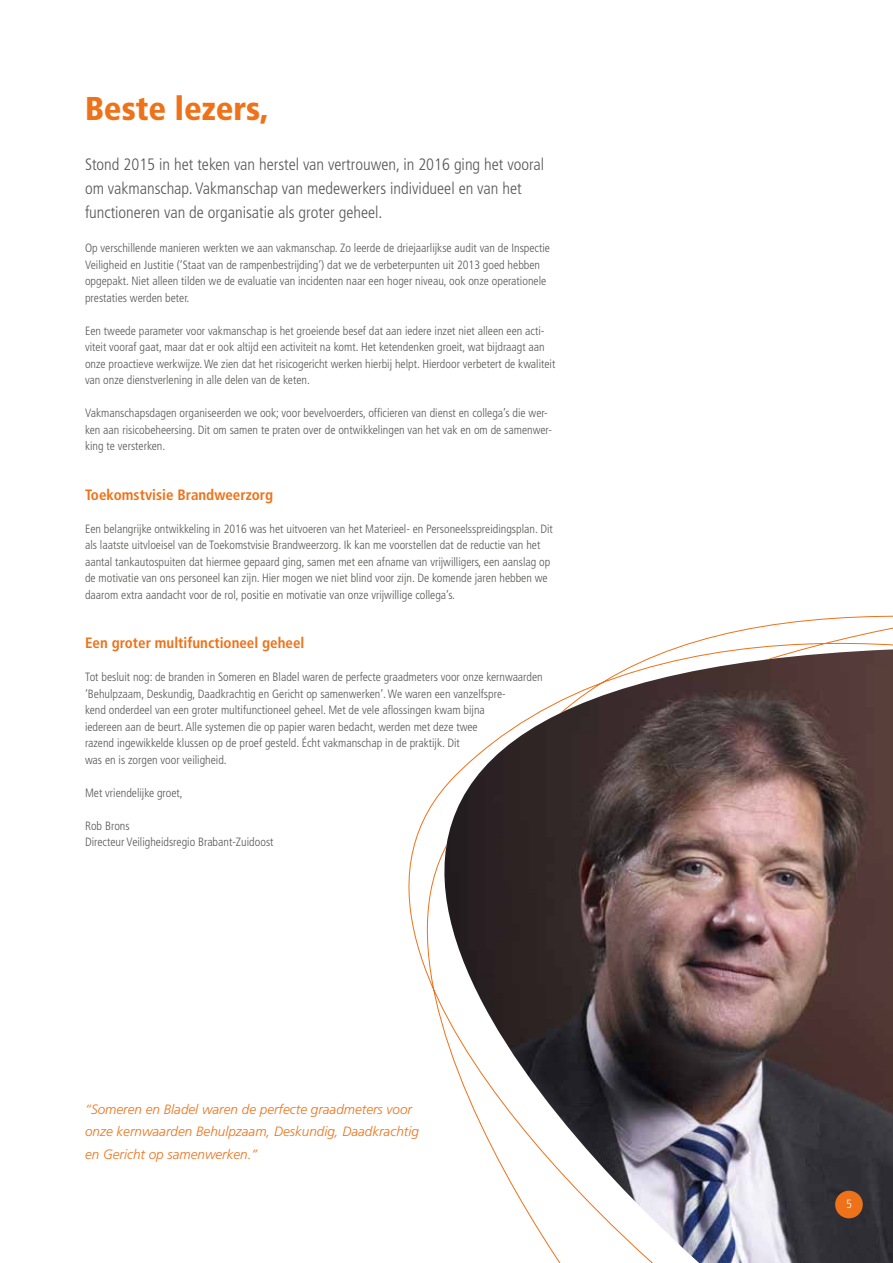
<style>
.page{position:relative;width:893px;height:1263px;background:#fff}
.page>*{position:absolute;margin:0;border:0;box-sizing:border-box;transform-origin:0 0}
.t1{font:900 condensed 33px "Frutiger LT Std";color:#ee7219}
.t2{font:300 condensed 16.5px/24px "Frutiger LT Std";color:#575756}
.t3{font:700 condensed 15px "Frutiger LT Std";color:#ee7219}
.t4{font:italic 300 13.5px/22.5px "Frutiger LT Std";color:#ee7219}
.t5{font:300 condensed 12px/16.5px "Frutiger LT Std";color:#575756}
.t6{font:300 condensed 12px "Frutiger LT Std";color:#fff}
</style>
<div class="page">
<img style="left:443px;top:649px;width:450px;height:614px">
<div style="left:835px;top:1191px;width:28px;height:27px;background:#ee7219;border-radius:50%"></div>
<h1 class="t1" style="left:85px;top:89px;width:185px">Beste lezers,</h1>
<h2 class="t2" style="left:85px;top:152px;width:461px">Stond 2015 in het teken van herstel van vertrouwen, in 2016 ging het vooral om vakmanschap. Vakmanschap van medewerkers individueel en van het functioneren van de organisatie als groter geheel.</h2>
<p class="t5" style="left:85px;top:240px;width:466px">Op verschillende manieren werkten we aan vakmanschap. Zo leerde de driejaarlijkse audit van de Inspectie Veiligheid en Justitie (‘Staat van de rampenbestrijding’) dat we de verbeterpunten uit 2013 goed hebben opgepakt. Niet alleen tilden we de evaluatie van incidenten naar een hoger niveau, ook onze operationele prestaties werden beter.</p>
<p class="t5" style="left:85px;top:322px;width:472px">Een tweede parameter voor vakmanschap is het groeiende besef dat aan iedere inzet niet alleen een acti&shy;viteit vooraf gaat, maar dat er ook altijd een activiteit na komt. Het ketendenken groeit, wat bijdraagt aan onze proactieve werkwijze. We zien dat het risicogericht werken hierbij helpt. Hierdoor verbetert de kwaliteit van onze dienstverlening in alle delen van de keten.</p>
<p class="t5" style="left:85px;top:405px;width:468px">Vakmanschapsdagen organiseerden we ook; voor bevelvoerders, officieren van dienst en collega’s die wer&shy;ken aan risicobeheersing. Dit om samen te praten over de ontwikkelingen van het vak en om de samenwer&shy;king te versterken.</p>
<p class="t3" style="left:85px;top:485px;width:190px">Toekomstvisie Brandweerzorg</p>
<p class="t5" style="left:85px;top:520px;width:469px">Een belangrijke ontwikkeling in 2016 was het uitvoeren van het Materieel- en Personeelsspreidingsplan. Dit als laatste uitvloeisel van de Toekomstvisie Brandweerzorg. Ik kan me voorstellen dat de reductie van het aantal tankautospuiten dat hiermee gepaard ging, samen met een afname van vrijwilligers, een aanslag op de motivatie van ons personeel kan zijn. Hier mogen we niet blind voor zijn. De komende jaren hebben we daarom extra aandacht voor de rol, positie en motivatie van onze vrijwillige collega’s.</p>
<p class="t3" style="left:85px;top:634px;width:221px">Een groter multifunctioneel geheel</p>
<p class="t5" style="left:85px;top:669px;width:459px">Tot besluit nog: de branden in Someren en Bladel waren de perfecte graadmeters voor onze kernwaarden ‘Behulpzaam, Deskundig, Daadkrachtig en Gericht op samenwerken’. We waren een vanzelfspre-<br>kend onderdeel van een groter multifunctioneel geheel. Met de vele aflossingen kwam bijna<br>iedereen aan de beurt. Alle systemen die op papier waren bedacht, werden met deze twee<br>razend ingewikkelde klussen op de proef gesteld. Écht vakmanschap in de praktijk. Dit<br>was en is zorgen voor veiligheid.</p>
<p class="t5" style="left:85px;top:784px;width:99px">Met vriendelijke groet,</p>
<p class="t5" style="left:85px;top:817px;width:190px">Rob Brons<br>Directeur Veiligheidsregio Brabant-Zuidoost</p>
<p class="t4" style="left:85px;top:1098px;width:335px">“Someren en Bladel waren de perfecte graadmeters voor onze kernwaarden Behulpzaam, Deskundig, Daadkrachtig en Gericht op samenwerken.”</p>
<p class="t6" style="left:846px;top:1197px;width:7px">5</p>
</div>
